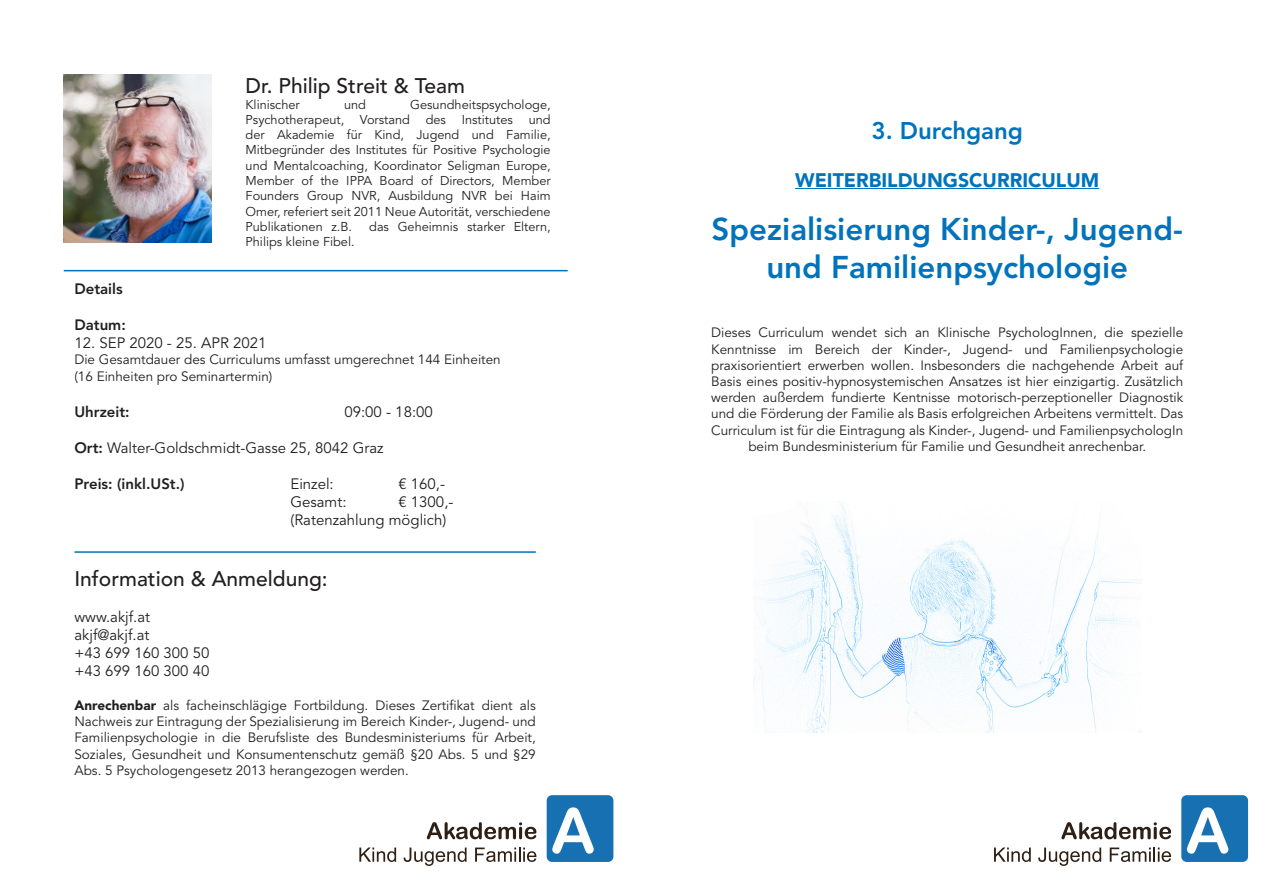
<style>
.page{position:relative;width:1263px;height:893px;background:#fff}
.page>*{position:absolute;margin:0;border:0;box-sizing:border-box;transform-origin:0 0}
.t1{font:800 31.2px "Avenir LT Std";color:#0073bc}
.t2{font:800 24px "Avenir LT Std";color:#0073bc}
.t3{font:500 21px "Avenir LT Std";color:#231f20}
.t4{font:900 19.5px "Avenir LT Std";color:#0073bc}
.t5{font:15px "Avenir LT Std";color:#231f20}
.t6{font:800 15px "Avenir LT Std";color:#231f20}
.t7{font:13.5px/16.2px "Avenir LT Std";color:#231f20;text-align:justify}
.t8{font:12.75px/15.3px "Avenir LT Std";color:#231f20;text-align:justify}
.s1{font-weight:800}
.s2{font-weight:900}
</style>
<div class="page">
<svg style="left:1181px;top:795px;width:67px;height:67px"></svg>
<svg style="left:994px;top:847px;width:37px;height:15px"></svg>
<svg style="left:1038px;top:847px;width:63px;height:19px"></svg>
<svg style="left:1110px;top:847px;width:61px;height:15px"></svg>
<svg style="left:1061px;top:822px;width:110px;height:17px"></svg>
<svg style="left:547px;top:795px;width:66px;height:67px"></svg>
<svg style="left:359px;top:847px;width:37px;height:15px"></svg>
<svg style="left:404px;top:847px;width:63px;height:19px"></svg>
<svg style="left:475px;top:847px;width:61px;height:15px"></svg>
<svg style="left:427px;top:822px;width:109px;height:17px"></svg>
<hr style="left:74px;top:551px;width:462px;height:2px;background:#0073bc">
<img style="left:64px;top:75px;width:147px;height:168px">
<hr style="left:64px;top:270px;width:504px;height:1px;background:#0073bc">
<hr style="left:795px;top:188px;width:304px;height:1px;background:#0073bc">
<img style="left:753px;top:502px;width:388px;height:231px">
<p class="t3" style="left:246px;top:73px;width:221px">Dr. Philip Streit &amp; Team</p>
<p class="t8" style="left:246px;top:97px;width:56px">Klinischer</p>
<p class="t8" style="left:344px;top:97px;width:23px">und</p>
<p class="t8" style="left:246px;top:97px;width:307px;text-indent:165px">Gesundheitspsychologe, Psychotherapeut, Vorstand des Institutes und der Akademie für Kind, Jugend und Familie, Mitbegründer des Institutes für Positive Psychologie und Mentalcoaching, Koordinator Seligman Europe, Member of the IPPA Board of Directors, Member Founders Group NVR, Ausbildung NVR bei Haim Omer, referiert seit 2011 Neue Autorität, verschiedene Publikationen z.B.</p>
<p class="t8" style="left:369px;top:219px;width:183px">das Geheimnis starker Eltern,</p>
<p class="t8" style="left:246px;top:235px;width:111px">Philips kleine Fibel.</p>
<p class="t6" style="left:74px;top:280px;width:50px">Details</p>
<p class="t6" style="left:74px;top:316px;width:53px">Datum:</p>
<p class="t5" style="left:74px;top:334px;width:194px">12. SEP 2020 - 25. APR 2021</p>
<p class="t7" style="left:74px;top:352px;width:428px">Die Gesamtdauer des Curriculums umfasst umgerechnet 144 Einheiten</p>
<p class="t7" style="left:74px;top:368px;width:199px">(16 Einheiten pro Seminartermin)</p>
<p class="t6" style="left:74px;top:402px;width:57px">Uhrzeit:</p>
<p class="t5" style="left:344px;top:403px;width:90px">09:00 - 18:00</p>
<p class="t5" style="left:74px;top:439px;width:311px"><span class="s1">Ort:</span> Walter-Goldschmidt-Gasse 25, 8042 Graz</p>
<p class="t6" style="left:74px;top:474px;width:112px">Preis: (inkl.USt.)</p>
<p class="t5" style="left:290px;top:475px;width:45px">Einzel:</p>
<p class="t5" style="left:398px;top:475px;width:48px">€ 160,-</p>
<p class="t5" style="left:290px;top:493px;width:58px">Gesamt:</p>
<p class="t5" style="left:398px;top:493px;width:57px">€ 1300,-</p>
<p class="t5" style="left:290px;top:511px;width:157px">(Ratenzahlung möglich)</p>
<p class="t3" style="left:74px;top:566px;width:255px">Information &amp; Anmeldung:</p>
<p class="t5" style="left:74px;top:608px;width:77px">www.akjf.at</p>
<p class="t5" style="left:74px;top:626px;width:77px">akjf@akjf.at</p>
<p class="t5" style="left:74px;top:644px;width:137px">+43 699 160 300 50</p>
<p class="t5" style="left:74px;top:662px;width:137px">+43 699 160 300 40</p>
<p class="t7" style="left:74px;top:698px;width:463px"><span class="s2">Anrechenbar</span> als facheinschlägige Fortbildung. Dieses Zertifikat dient als Nachweis zur Eintragung der Spezialisierung im Bereich Kinder-, Jugend- und Familienpsychologie in die Berufsliste des Bundesministeriums für Arbeit, Soziales, Gesundheit und Konsumentenschutz gemäß §20 Abs. 5 und §29<br>Abs. 5 Psychologengesetz 2013 herangezogen werden.</p>
<p class="t2" style="left:871px;top:117px;width:153px">3. Durchgang</p>
<p class="t4" style="left:795px;top:168px;width:306px">WEITERBILDUNGSCURRICULUM</p>
<p class="t1" style="left:712px;top:211px;width:473px">Spezialisierung Kinder-, Jugend-</p>
<p class="t1" style="left:766px;top:248px;width:363px">und Familienpsychologie</p>
<p class="t7" style="left:711px;top:325px;width:473px;text-align:center">Dieses Curriculum wendet sich an Klinische PsychologInnen, die spezielle Kenntnisse im Bereich der Kinder-, Jugend- und Familienpsychologie praxisorientiert erwerben wollen. Insbesonders die nachgehende Arbeit auf Basis eines positiv-hypnosystemischen Ansatzes ist hier einzigartig. Zusätzlich werden außerdem fundierte Kentnisse motorisch-perzeptioneller Diagnostik und die Förderung der Familie als Basis erfolgreichen Arbeitens vermittelt. Das Curriculum ist für die Eintragung als Kinder-, Jugend- und FamilienpsychologIn beim Bundesministerium für Familie und Gesundheit anrechenbar.</p>
</div>
